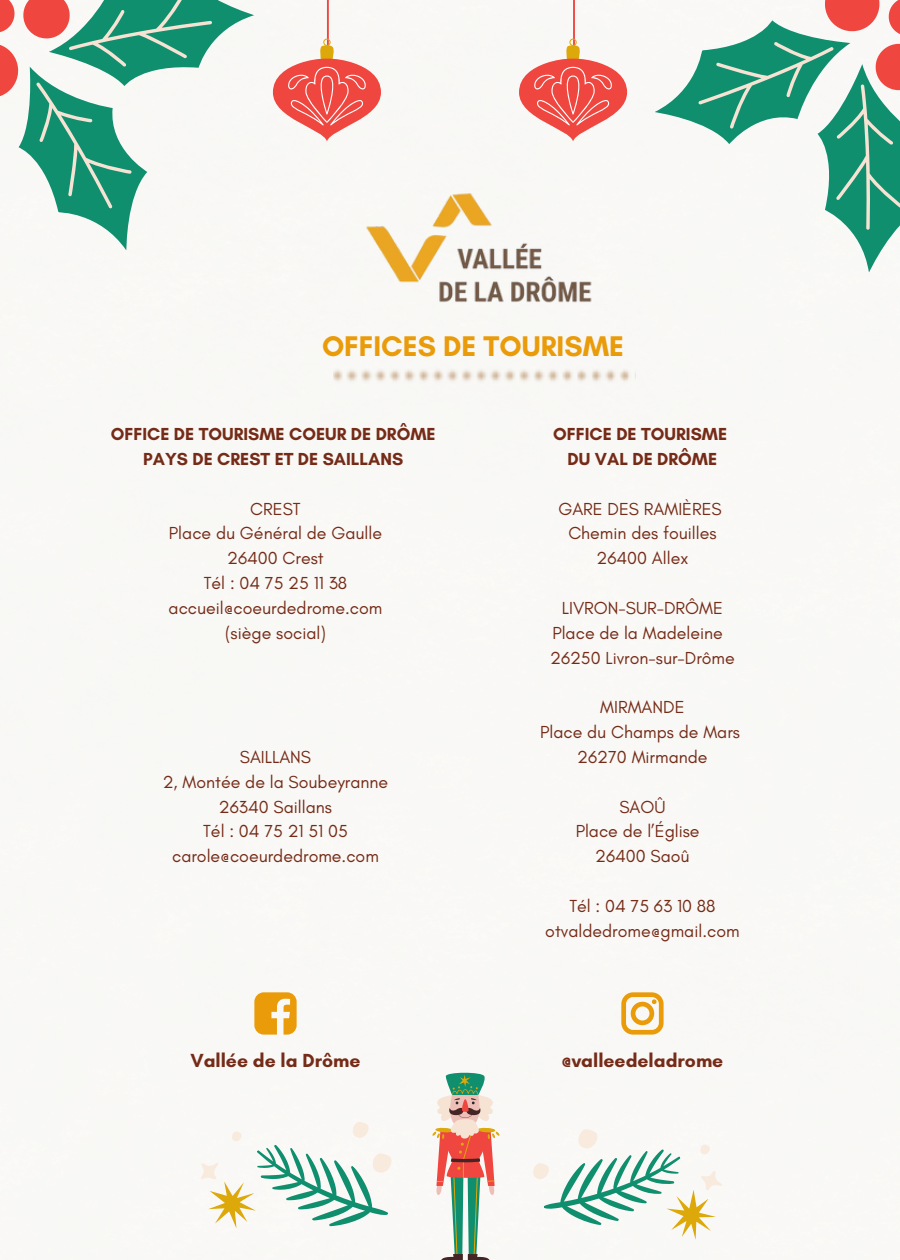
<style>
.page{position:relative;width:900px;height:1260px;background:#fff}
.page>*{position:absolute;margin:0;border:0;box-sizing:border-box;transform-origin:0 0}
.t1{font:700 29px "Glacial Indifference";color:#ea9b09}
.t2{font:700 19.25px "Glacial Indifference";color:#752b17}
.t3{font:17.75px/24.8px "Glacial Indifference";color:#752b17;text-align:center}
.t4{font:700 17.75px/24.8px "Glacial Indifference";color:#752b17;text-align:center}
</style>
<div class="page">
<hr style="left:327px;top:0;width:2px;height:53px;background:#ef463f">
<svg style="left:0;top:0;width:255px;height:259px"></svg>
<svg style="left:654px;top:0;width:246px;height:273px"></svg>
<svg style="left:273px;top:40px;width:108px;height:101px"></svg>
<hr style="left:573px;top:0;width:2px;height:53px;background:#ef463f">
<svg style="left:519px;top:40px;width:108px;height:101px"></svg>
<svg style="left:254px;top:992px;width:43px;height:43px"></svg>
<svg style="left:621px;top:992px;width:43px;height:43px"></svg>
<img style="left:364px;top:191px;width:230px;height:114px">
<div style="left:318px;top:361px;width:16px;height:29px;background:#f8f8f5"></div>
<svg style="left:334px;top:368px;width:301px;height:16px;fill:#f5f3ef"></svg>
<div style="left:635px;top:361px;width:7px;height:29px;background:#f8f8f5"></div>
<svg style="left:432px;top:1072px;width:68px;height:188px"></svg>
<svg style="left:533px;top:1129px;width:190px;height:111px"></svg>
<svg style="left:201px;top:1121px;width:191px;height:108px"></svg>
<p class="t1" style="left:322px;top:328px;width:303px">OFFICES DE TOURISME</p>
<p class="t4" style="left:111px;top:421px;width:326px">OFFICE DE TOURISME COEUR DE DRÔME<br>PAYS DE CREST ET DE SAILLANS</p>
<p class="t3" style="left:169px;top:496px;width:215px">CREST<br>Place du Général de Gaulle</p>
<p class="t3" style="left:227px;top:546px;width:98px">26400 Crest</p>
<p class="t3" style="left:204px;top:570px;width:145px">Tél : 04 75 25 11 38</p>
<p class="t3" style="left:169px;top:595px;width:215px">accueil@coeurdedrome.com</p>
<p class="t3" style="left:225px;top:620px;width:102px">(siège social)</p>
<h1 class="t3" style="left:240px;top:744px;width:73px">SAILLANS</h1>
<h2 class="t3" style="left:163px;top:769px;width:227px">2, Montée de la Soubeyranne</h2>
<p class="t3" style="left:219px;top:794px;width:115px">26340 Saillans</p>
<p class="t3" style="left:203px;top:819px;width:146px">Tél : 04 75 21 51 05</p>
<p class="t3" style="left:172px;top:844px;width:208px">carole@coeurdedrome.com</p>
<p class="t4" style="left:553px;top:421px;width:175px">OFFICE DE TOURISME<br>DU VAL DE DRÔME</p>
<p class="t3" style="left:558px;top:496px;width:165px">GARE DES RAMIÈRES</p>
<p class="t3" style="left:568px;top:521px;width:150px">Chemin des fouilles</p>
<p class="t3" style="left:597px;top:546px;width:93px">26400 Allex</p>
<p class="t3" style="left:562px;top:595px;width:163px">LIVRON-SUR-DRÔME</p>
<p class="t3" style="left:552px;top:620px;width:172px">Place de la Madeleine</p>
<p class="t3" style="left:550px;top:645px;width:186px">26250 Livron-sur-Drôme</p>
<p class="t3" style="left:600px;top:695px;width:86px">MIRMANDE</p>
<h2 class="t3" style="left:540px;top:720px;width:201px">Place du Champs de Mars</h2>
<p class="t3" style="left:577px;top:744px;width:132px">26270 Mirmande</p>
<p class="t3" style="left:619px;top:794px;width:48px">SAOÛ</p>
<p class="t3" style="left:576px;top:819px;width:125px">Place de l’Église</p>
<p class="t3" style="left:595px;top:844px;width:96px">26400 Saoû</p>
<p class="t3" style="left:569px;top:893px;width:148px">Tél : 04 75 63 10 88</p>
<p class="t3" style="left:545px;top:918px;width:196px">otvaldedrome@gmail.com</p>
<p class="t2" style="left:190px;top:1048px;width:172px">Vallée de la Drôme</p>
<p class="t2" style="left:562px;top:1048px;width:163px">@valleedeladrome</p>
</div>
